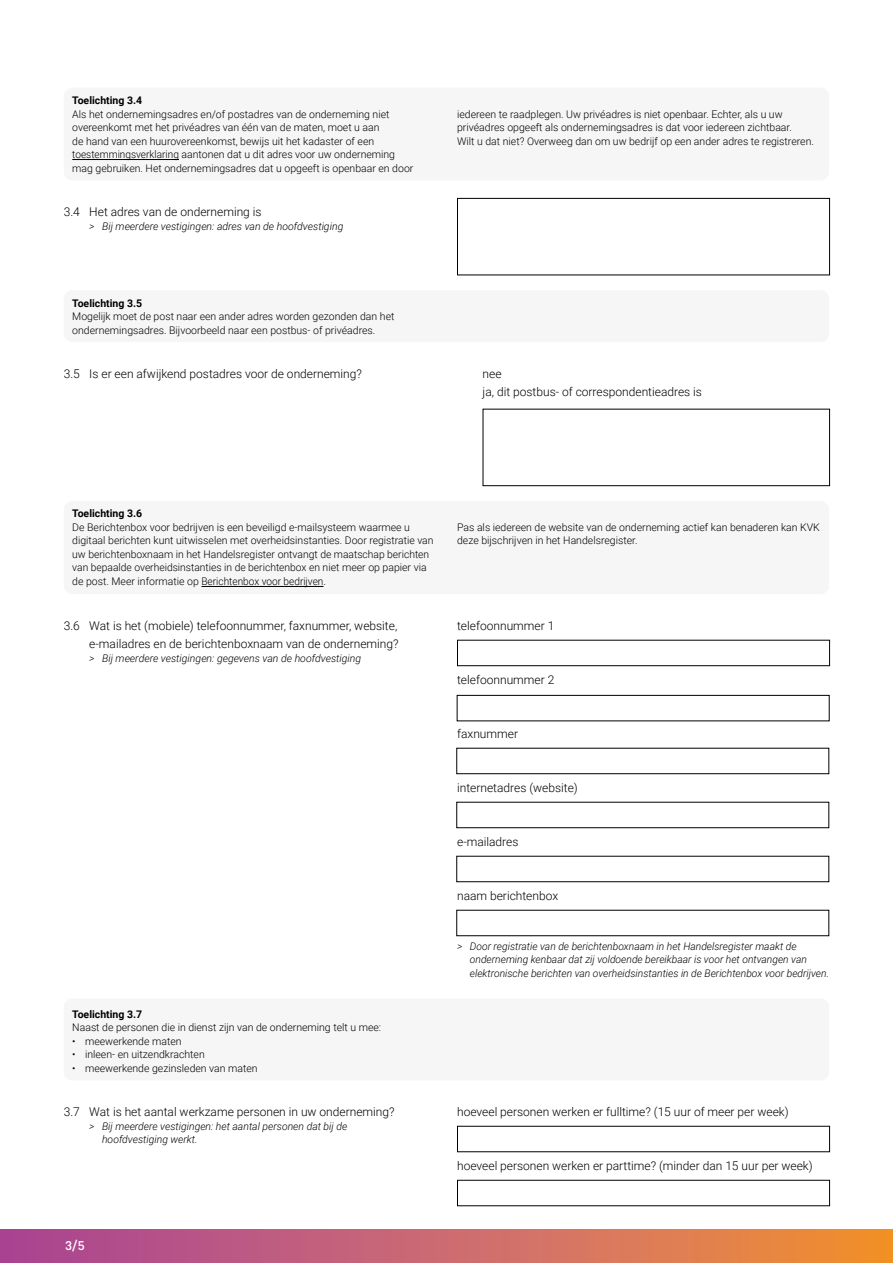
<style>
.page{position:relative;width:893px;height:1263px;background:#fff}
.page>*{position:absolute;margin:0;border:0;box-sizing:border-box;transform-origin:0 0}
.t1{font:500 13.5px "Ciutadella Rounded";color:#fff}
._03b_vraag{font:300 12px "Roboto";color:#000}
._03b2_vraag_inspring{font:300 12px/18px "Roboto";color:#000;text-align:right}
._04b_TL_tekst{font:300 10.5px/13.5px "Roboto";color:#000}
.t2{font:italic 300 10.5px/13.5px "Roboto";color:#000}
._06_TL_kop{font:700 10.5px "Roboto";color:#000}
</style>
<div class="page">
<svg style="left:0;top:1230px;width:893px;height:33px;background:#cc6a69"></svg>
<div style="left:64px;top:88px;width:765px;height:92px;background:#f6f6f6;border-radius:9px"></div>
<hr style="left:72px;top:159px;width:107px;height:1px;background:#000">
<div style="left:64px;top:290px;width:765px;height:52px;background:#f6f6f6;border-radius:9px"></div>
<div style="left:64px;top:501px;width:765px;height:93px;background:#f6f6f6;border-radius:9px"></div>
<hr style="left:201px;top:586px;width:122px;height:1px;background:#000">
<div style="left:64px;top:998px;width:765px;height:82px;background:#f6f6f6;border-radius:9px"></div>
<div style="left:457px;top:198px;width:373px;height:77px;border:1px solid #000"></div>
<div style="left:483px;top:409px;width:347px;height:77px;border:1px solid #000"></div>
<div style="left:457px;top:640px;width:373px;height:26px;border:1px solid #000"></div>
<div style="left:457px;top:695px;width:373px;height:26px;border:1px solid #000"></div>
<div style="left:456px;top:748px;width:373px;height:26px;border:1px solid #000"></div>
<div style="left:456px;top:802px;width:373px;height:26px;border:1px solid #000"></div>
<div style="left:457px;top:1180px;width:373px;height:26px;border:1px solid #000"></div>
<h3 class="_06_TL_kop" style="left:72px;top:93px;width:71px">Toelichting 3.4</h3>
<p class="_04b_TL_tekst" style="left:72px;top:107px;width:343px">Als het ondernemingsadres en/of postadres van de onderneming niet overeenkomt met het privéadres van één van de maten, moet u aan<br>de hand van een huurovereenkomst, bewijs uit het kadaster of een toestemmingsverklaring aantonen dat u dit adres voor uw onderneming mag gebruiken. Het ondernemingsadres dat u opgeeft is openbaar en door</p>
<p class="_04b_TL_tekst" style="left:457px;top:107px;width:358px">iedereen te raadplegen. Uw privéadres is niet openbaar. Echter, als u uw privéadres opgeeft als ondernemingsadres is dat voor iedereen zichtbaar.<br>Wilt u dat niet? Overweeg dan om uw bedrijf op een ander adres te registreren.</p>
<p class="_03b_vraag" style="left:64px;top:203px;width:199px">3.4 Het adres van de onderneming is</p>
<p class="t2" style="left:89px;top:219px;width:256px">&gt; Bij meerdere vestigingen: adres van de hoofdvestiging</p>
<h3 class="_06_TL_kop" style="left:72px;top:295px;width:71px">Toelichting 3.5</h3>
<p class="_04b_TL_tekst" style="left:72px;top:309px;width:324px">Mogelijk moet de post naar een ander adres worden gezonden dan het ondernemingsadres. Bijvoorbeeld naar een postbus- of privéadres.</p>
<p class="_03b_vraag" style="left:64px;top:365px;width:300px">3.5 Is er een afwijkend postadres voor de onderneming?</p>
<p class="_03b_vraag" style="left:483px;top:365px;width:20px">nee</p>
<p class="_03b_vraag" style="left:483px;top:383px;width:221px">ja, dit postbus- of correspondentieadres is</p>
<h3 class="_06_TL_kop" style="left:72px;top:506px;width:71px">Toelichting 3.6</h3>
<p class="_04b_TL_tekst" style="left:72px;top:520px;width:339px">De Berichtenbox voor bedrijven is een beveiligd e-mailsysteem waarmee u</p>
<p class="_04b_TL_tekst" style="left:72px;top:534px;width:363px">digitaal berichten kunt uitwisselen met overheidsinstanties. Door registratie van uw berichtenboxnaam in het Handelsregister ontvangt de maatschap berichten van bepaalde overheidsinstanties in de berichtenbox en niet meer op papier via de post. Meer informatie op Berichtenbox voor bedrijven.</p>
<p class="_03b2_vraag_inspring" style="left:64px;top:616px;width:336px">3.6 Wat is het (mobiele) telefoonnummer, faxnummer, website, e-mailadres en de berichtenboxnaam van de onderneming?</p>
<p class="t2" style="left:89px;top:651px;width:273px">&gt; Bij meerdere vestigingen: gegevens van de hoofdvestiging</p>
<h3 class="_06_TL_kop" style="left:72px;top:1007px;width:71px">Toelichting 3.7</h3>
<p class="_04b_TL_tekst" style="left:72px;top:1020px;width:310px">Naast de personen die in dienst zijn van de onderneming telt u mee:</p>
<p class="_04b_TL_tekst" style="left:72px;top:1034px;width:111px">• meewerkende maten</p>
<p class="_04b_TL_tekst" style="left:72px;top:1047px;width:134px">• inleen- en uitzendkrachten</p>
<p class="_04b_TL_tekst" style="left:72px;top:1061px;width:187px">• meewerkende gezinsleden van maten</p>
<p class="_03b_vraag" style="left:64px;top:1103px;width:332px">3.7 Wat is het aantal werkzame personen in uw onderneming?</p>
<p class="t2" style="left:102px;top:1119px;width:247px;text-indent:-13px">&gt; Bij meerdere vestigingen: het aantal personen dat bij de hoofdvestiging werkt.</p>
<p class="_04b_TL_tekst" style="left:457px;top:520px;width:364px">Pas als iedereen de website van de onderneming actief kan benaderen kan KVK deze bijschrijven in het Handelsregister.</p>
<p class="_03b_vraag" style="left:457px;top:617px;width:99px">telefoonnummer 1</p>
<p class="_03b_vraag" style="left:457px;top:671px;width:99px">telefoonnummer 2</p>
<p class="_03b_vraag" style="left:457px;top:725px;width:62px">faxnummer</p>
<p class="_03b_vraag" style="left:457px;top:779px;width:122px">internetadres (website)</p>
<p class="_03b_vraag" style="left:457px;top:833px;width:63px">e-mailadres</p>
<p class="_03b_vraag" style="left:457px;top:887px;width:103px">naam berichtenbox</p>
<p class="t2" style="left:470px;top:939px;width:361px;text-indent:-13px">&gt; Door registratie van de berichtenboxnaam in het Handelsregister maakt de onderneming kenbaar dat zij voldoende bereikbaar is voor het ontvangen van elektronische berichten van overheidsinstanties in de Berichtenbox voor bedrijven.</p>
<p class="_03b_vraag" style="left:457px;top:1103px;width:333px">hoeveel personen werken er fulltime? (15 uur of meer per week)</p>
<p class="_03b_vraag" style="left:457px;top:1157px;width:357px">hoeveel personen werken er parttime? (minder dan 15 uur per week)</p>
<p class="t1" style="left:65px;top:1237px;width:21px">3/5</p>
</div>
